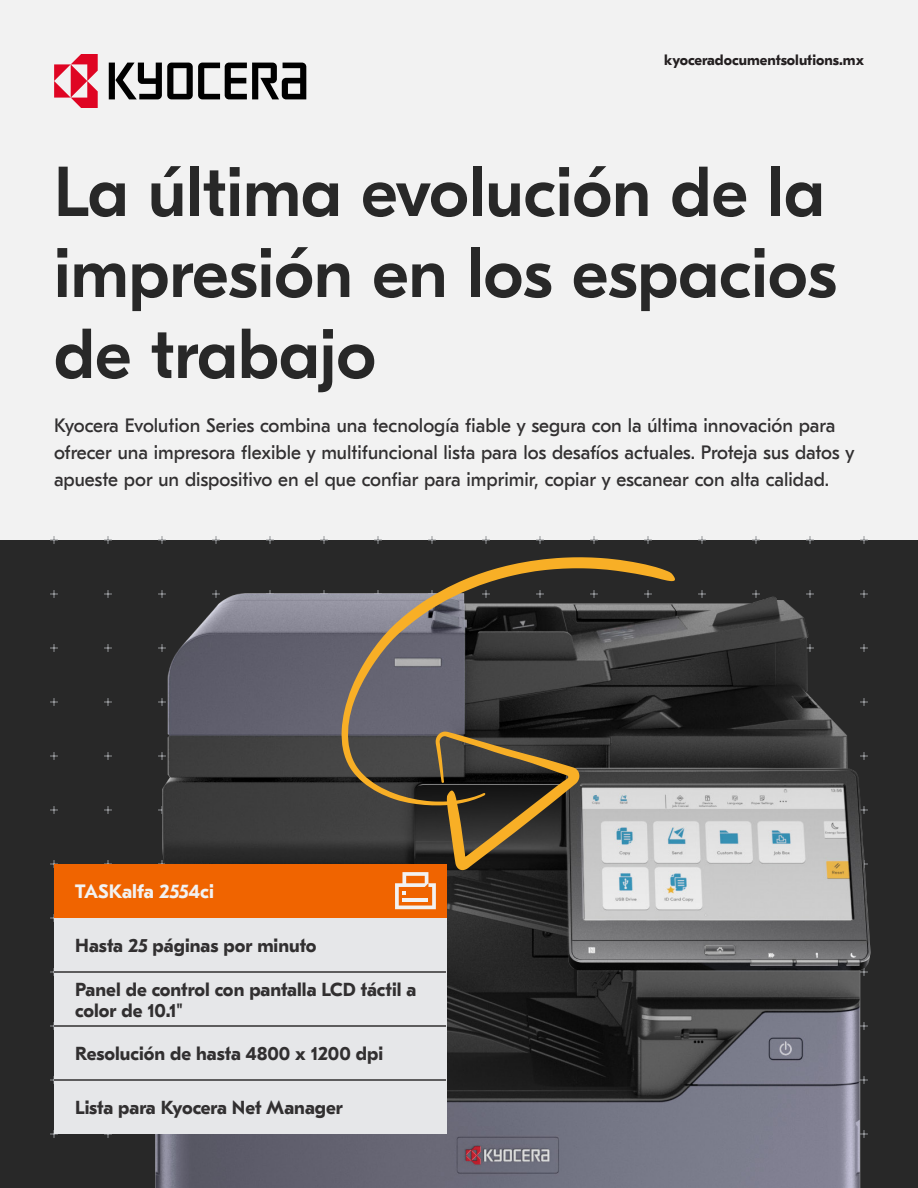
<style>
.page{position:relative;width:918px;height:1188px;background:#f2f2f2}
.page>*{position:absolute;margin:0;border:0;box-sizing:border-box;transform-origin:0 0}
.Title_-_Large{font:500 70.5px/81px "GT Eesti Pro Display";color:#282828}
.Special_Paragraph{font:19.35px/27px "GT Eesti Pro Text";color:#312f30}
.Signposting{font:700 19.35px "GT Eesti Pro Text";color:#f2f2f2}
.t1{font:700 18.75px/21px "GT Eesti Pro Text";color:#312f30}
.URL{font:700 14.7px "GT Eesti Pro Text";color:#231f20}
</style>
<div class="page">
<svg style="left:109px;top:63px;width:197px;height:36px"></svg>
<svg style="left:54px;top:54px;width:44px;height:54px"></svg>
<img style="left:0;top:540px;width:918px;height:648px">
<div style="left:54px;top:864px;width:392px;height:54px;background:#f06400"></div>
<svg style="left:395px;top:872px;width:41px;height:37px"></svg>
<div style="left:54px;top:972px;width:392px;height:54px;background:#e6e7e9"></div>
<div style="left:54px;top:1026px;width:392px;height:54px;background:#e6e7e9"></div>
<div style="left:54px;top:1080px;width:392px;height:54px;background:#e6e7e9"></div>
<div style="left:54px;top:918px;width:392px;height:54px;background:#e6e7e9"></div>
<hr style="left:54px;top:971px;width:392px;height:2px;background:#312f30">
<hr style="left:54px;top:1025px;width:392px;height:2px;background:#312f30">
<hr style="left:54px;top:1079px;width:392px;height:2px;background:#312f30">
<svg style="left:341px;top:557px;width:334px;height:313px;background:#585148"></svg>
<p class="URL" style="left:664px;top:52px;width:201px">kyoceradocumentsolutions.mx</p>
<p class="Title_-_Large" style="left:54px;top:153px;width:784px">La última evolución de la impresión en los espacios de trabajo</p>
<p class="Special_Paragraph" style="left:54px;top:412px;width:802px">Kyocera Evolution Series combina una tecnología fiable y segura con la última innovación para ofrecer una impresora flexible y multifuncional lista para los desafíos actuales. Proteja sus datos y apueste por un dispositivo en el que confiar para imprimir, copiar y escanear con alta calidad.</p>
<p class="Signposting" style="left:75px;top:881px;width:140px">TASKalfa 2554ci</p>
<p class="t1" style="left:75px;top:936px;width:243px">Hasta 25 páginas por minuto</p>
<p class="t1" style="left:75px;top:979px;width:343px">Panel de control con pantalla LCD táctil a color de 10.1"</p>
<p class="t1" style="left:75px;top:1044px;width:309px">Resolución de hasta 4800 x 1200 dpi</p>
<p class="t1" style="left:75px;top:1098px;width:269px">Lista para Kyocera Net Manager</p>
</div>
